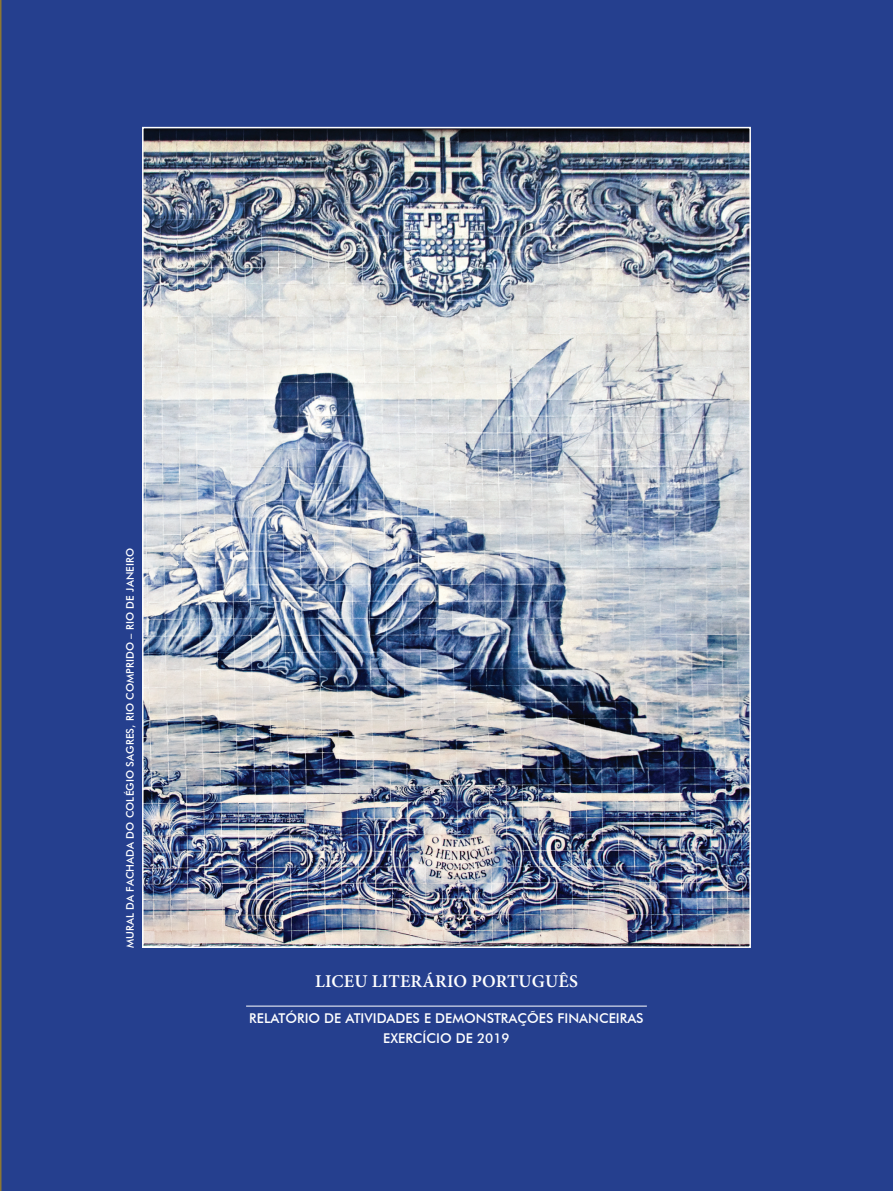
<style>
.page{position:relative;width:893px;height:1191px;background:#253f8e}
.page>*{position:absolute;margin:0;border:0;box-sizing:border-box;transform-origin:0 0}
.t1{font:600 18px "Minion Pro";letter-spacing:.01em;color:#fff}
.t2{font:500 13.5px/19.8px "Futura BT";color:#fff;text-align:center}
.t3{font:500 10.5px "Futura BT";letter-spacing:.01em;color:#fff}
</style>
<div class="page">
<img style="left:145px;top:130px;width:603px;height:815px">
<hr style="left:246px;top:1005px;width:401px;height:1px;background:#fff">
<p class="t3" style="left:124px;top:948px;width:401px;rotate:-90deg">MURAL DA FACHADA DO COLÉGIO SAGRES, RIO COMPRIDO – RIO DE JANEIRO</p>
<h1 class="t1" style="left:315px;top:969px;width:264px">LICEU LITERÁRIO PORTUGUÊS</h1>
<p class="t2" style="left:249px;top:1008px;width:396px">RELATÓRIO DE ATIVIDADES E DEMONSTRAÇÕES FINANCEIRAS<br>EXERCÍCIO DE 2019</p>
</div>
